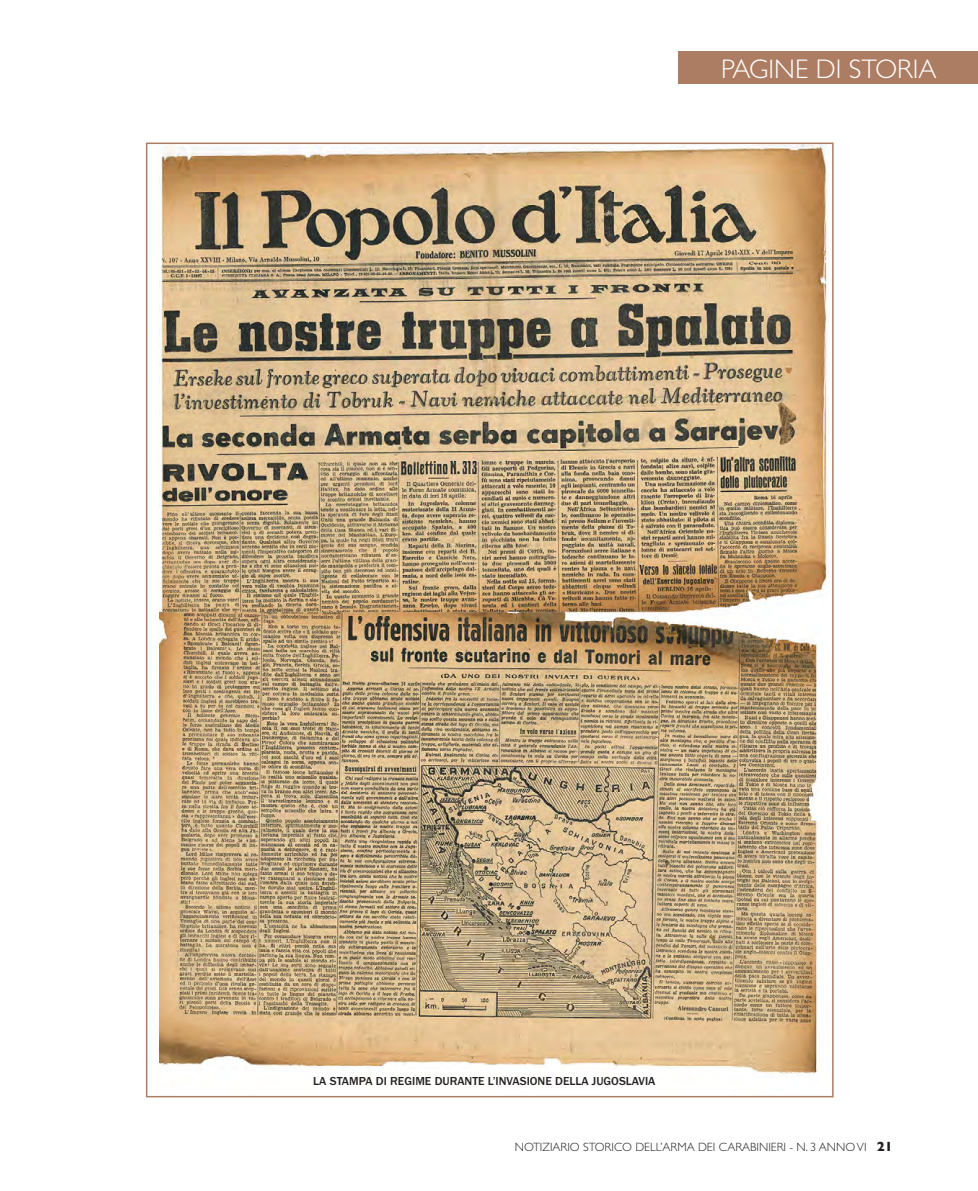
<style>
.page{position:relative;width:978px;height:1191px;background:#fff}
.page>*{position:absolute;margin:0;border:0;box-sizing:border-box;transform-origin:0 0}
.t1{font:300 27px "Gill Sans";color:#fff}
.t2{font:300 12px "Gill Sans";color:#231f20}
.t3{font:500 12px "Franklin Gothic";color:#231f20}
.s1{font-weight:700;font-size:13.5px}
</style>
<div class="page">
<img style="left:159px;top:146px;width:670px;height:930px">
<div style="left:679px;top:51px;width:299px;height:33px;background:#ad7d63"></div>
<h1 class="t1" style="left:721px;top:52px;width:217px">PAGINE DI STORIA</h1>
<p class="t3" style="left:313px;top:1073px;width:344px">LA STAMPA DI REGIME DURANTE L’INVASIONE DELLA JUGOSLAVIA</p>
<p class="t2" style="left:515px;top:1140px;width:380px">NOTIZIARIO STORICO DELL’ARMA DEI CARABINIERI - N. 3 ANNO VI <span class="s1">21</span></p>
</div>
